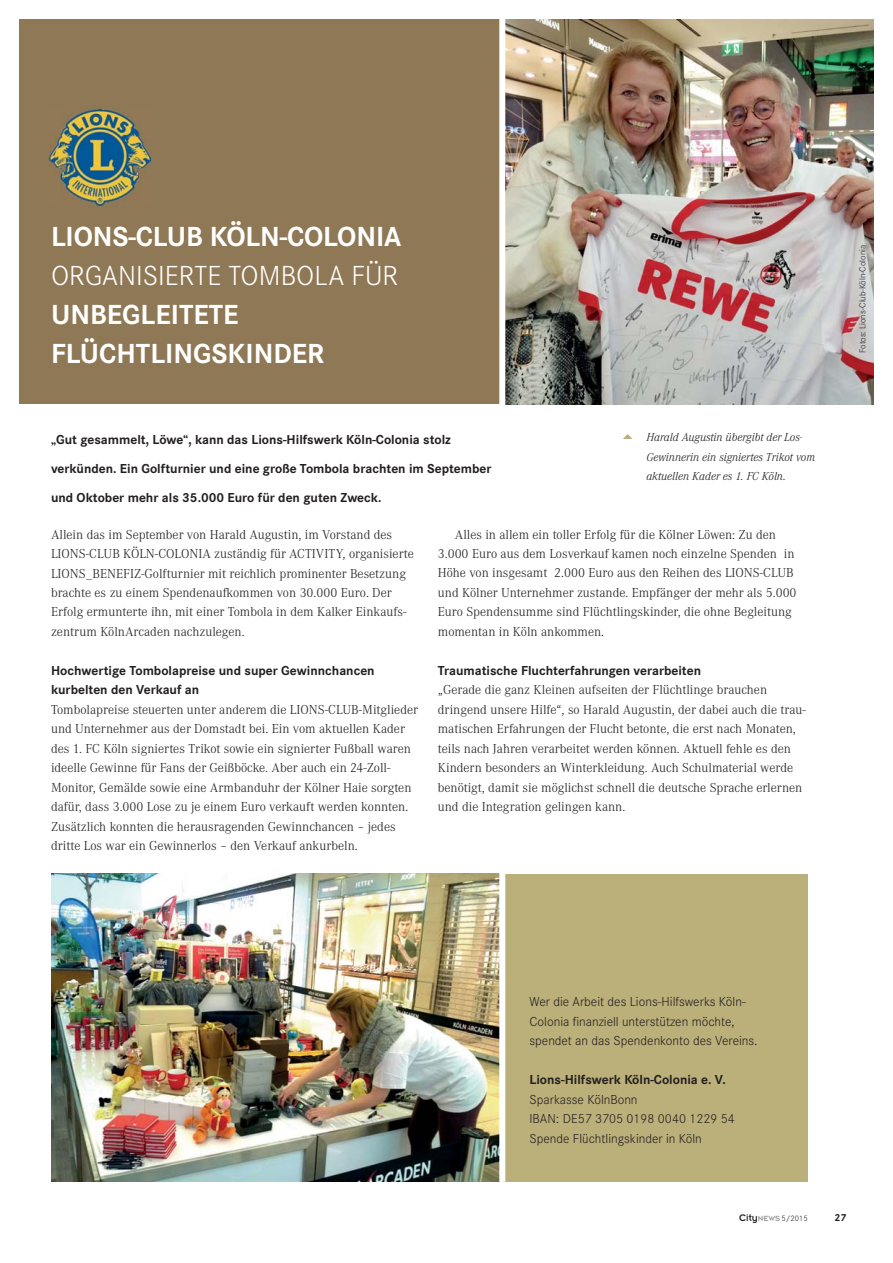
<style>
.page{position:relative;width:893px;height:1263px;background:#fff}
.page>*{position:absolute;margin:0;border:0;box-sizing:border-box;transform-origin:0 0}
.t1{font:700 28.65px/39px "Corporate S";color:#fff}
.t2{font:300 28.65px "Corporate S";color:#fff}
.t3{font:300 13.5px/19.5px "Corporate A";color:#231f20}
.t4{font:700 13.5px/29.2px "Corporate S";color:#231f20}
.t5{font:300 13.5px/19.5px "Corporate S";color:#231f20}
.t6{font:italic 300 12px/19.5px "Corporate A";color:#231f20}
.t7{font:700 10.5px "Corporate S";color:#231f20}
.t8{font:300 9px "Corporate S";color:#231f20}
.t9{font:300 8.25px "Corporate S";color:#231f20}
.s1{font-family:"Insignia";font-weight:400;font-size:10.5px}
.s2{font-family:"Insignia";font-weight:400;color:#939598}
</style>
<div class="page">
<div style="left:502px;top:875px;width:306px;height:307px;background:#bbaf7a"></div>
<div style="left:19px;top:19px;width:483px;height:385px;background:#8f7855"></div>
<img style="left:505px;top:19px;width:368px;height:385px">
<img style="left:52px;top:874px;width:447px;height:308px">
<div style="left:499px;top:14px;width:6px;height:402px;background:#fff"></div>
<img style="left:49px;top:110px;width:101px;height:95px">
<div style="left:499px;top:867px;width:6px;height:315px;background:#fff"></div>
<svg style="left:623px;top:434px;width:9px;height:5px"></svg>
<h1 class="t1" style="left:51px;top:220px;width:352px">LIONS-CLUB KÖLN-COLONIA</h1>
<h1 class="t2" style="left:51px;top:264px;width:349px">ORGANISIERTE TOMBOLA FÜR</h1>
<h1 class="t1" style="left:51px;top:298px;width:275px">UNBEGLEITETE<br>FLÜCHTLINGSKINDER</h1>
<p class="t4" style="left:51px;top:426px;width:442px">„Gut gesammelt, Löwe“, kann das Lions-Hilfswerk Köln-Colonia stolz verkünden. Ein Golfturnier und eine große Tombola brachten im September und Oktober mehr als 35.000 Euro für den guten Zweck.</p>
<p class="t6" style="left:646px;top:428px;width:170px">Harald Augustin übergibt der Los-<br>Gewinnerin ein signiertes Trikot vom aktuellen Kader es 1. FC Köln.</p>
<p class="t3" style="left:51px;top:526px;width:364px">Allein das im September von Harald Augustin, im Vorstand des LIONS-CLUB KÖLN-COLONIA zuständig für ACTIVITY, organisierte LIONS_BENEFIZ-Golfturnier mit reichlich prominenter Besetzung brachte es zu einem Spendenaufkommen von 30.000 Euro. Der Erfolg ermunterte ihn, mit einer Tombola in dem Kalker Einkaufs&shy;zentrum KölnArcaden nachzulegen.</p>
<p class="t4" style="left:51px;top:662px;width:325px;line-height:19.5px">Hochwertige Tombolapreise und super Gewinnchancen kurbelten den Verkauf an</p>
<p class="t3" style="left:51px;top:701px;width:368px">Tombolapreise steuerten unter anderem die LIONS-CLUB-Mitglieder und Unternehmer aus der Domstadt bei. Ein vom aktuellen Kader des 1. FC Köln signiertes Trikot sowie ein signierter Fußball waren ideelle Gewinne für Fans der Geißböcke. Aber auch ein 24-Zoll-Monitor, Gemälde sowie eine Armbanduhr der Kölner Haie sorgten dafür, dass 3.000 Lose zu je einem Euro verkauft werden konnten.<br>Zusätzlich konnten die herausragenden Gewinnchancen – jedes dritte Los war ein Gewinnerlos – den Verkauf ankurbeln.</p>
<p class="t3" style="left:438px;top:525px;width:360px;text-indent:17px">Alles in allem ein toller Erfolg für die Kölner Löwen: Zu den 3.000 Euro aus dem Losverkauf kamen noch einzelne Spenden in Höhe von insgesamt 2.000 Euro aus den Reihen des LIONS-CLUB und Kölner Unternehmer zustande. Empfänger der mehr als 5.000<br>Euro Spendensumme sind Flüchtlingskinder, die ohne Begleitung momentan in Köln ankommen.</p>
<p class="t4" style="left:438px;top:657px;width:265px">Traumatische Fluchterfahrungen verarbeiten</p>
<p class="t3" style="left:438px;top:681px;width:370px">„Gerade die ganz Kleinen aufseiten der Flüchtlinge brauchen dringend unsere Hilfe“, so Harald Augustin, der dabei auch die trau&shy;matischen Erfahrungen der Flucht betonte, die erst nach Monaten, teils nach Jahren verarbeitet werden können. Aktuell fehle es den Kindern besonders an Winterkleidung. Auch Schulmaterial werde benötigt, damit sie möglichst schnell die deutsche Sprache erlernen und die Integration gelingen kann.</p>
<p class="t8" style="left:859px;top:353px;width:110px;rotate:-90deg">Fotos: Lions-Club-Köln-Colonia</p>
<p class="t5" style="left:529px;top:993px;width:230px">Wer die Arbeit des Lions-Hilfswerks Köln-<br>Colonia finanziell unterstützen möchte, spendet an das Spendenkonto des Vereins.</p>
<p class="t4" style="left:529px;top:1066px;width:198px">Lions-Hilfswerk Köln-Colonia e. V.</p>
<p class="t5" style="left:529px;top:1091px;width:207px">Sparkasse KölnBonn<br>IBAN: DE57 3705 0198 0040 1229 54<br>Spende Flüchtlingskinder in Köln</p>
<p class="t9" style="left:739px;top:1215px;width:70px"><span class="s1">City</span><span class="s2">NEWS</span> 5/2015</p>
<p class="t7" style="left:834px;top:1213px;width:13px">27</p>
</div>
